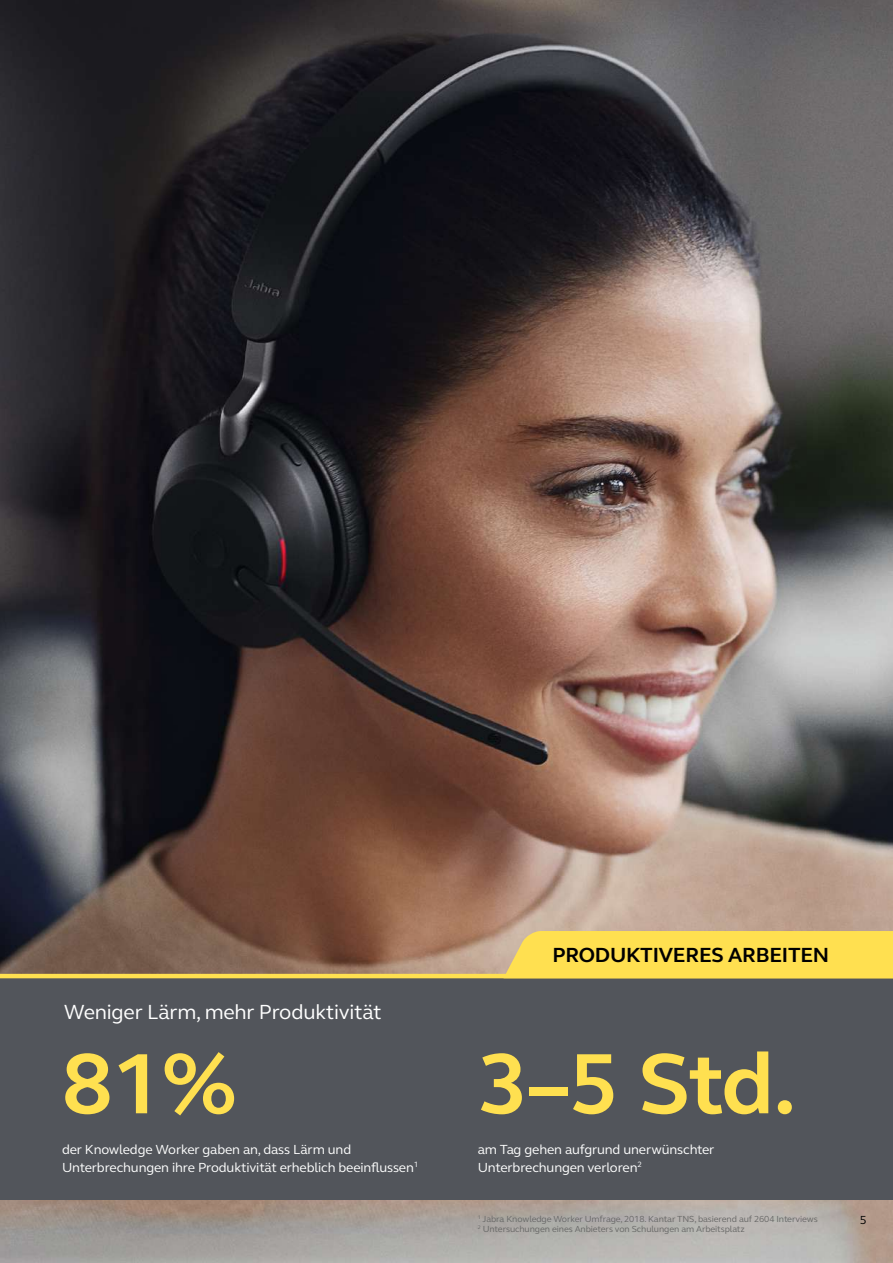
<style>
.page{position:relative;width:893px;height:1263px;background:#fff}
.page>*{position:absolute;margin:0;border:0;box-sizing:border-box;transform-origin:0 0}
.t1{font:700 87.75px "GN Elliot";color:#ffe050}
.t2{font:21px "GN Elliot";letter-spacing:-.01em;color:#fff}
.t3{font:700 21px "GN Elliot";letter-spacing:-.01em;color:#000}
.t4{font:13.5px/18px "GN Elliot";letter-spacing:-.01em;color:#fff}
.t5{font:12px "GN Elliot";color:#000}
.t6{font:9px/10.8px "GN Elliot";letter-spacing:-.01em;color:#686867}
</style>
<div class="page">
<img style="left:0;top:0;width:893px;height:974px">
<img style="left:0;top:1199px;width:893px;height:64px">
<div style="left:0;top:978px;width:893px;height:221px;background:#52555b"></div>
<hr style="left:0;top:974px;width:893px;height:4px;background:#ffe050">
<div style="left:503px;top:931px;width:390px;height:43px;background:#ffe050"></div>
<h2 class="t2" style="left:64px;top:998px;width:319px">Weniger Lärm, mehr Produktivität</h2>
<h2 class="t3" style="left:553px;top:940px;width:278px">PRODUKTIVERES ARBEITEN</h2>
<h1 class="t1" style="left:62px;top:1025px;width:177px">81%</h1>
<h1 class="t1" style="left:478px;top:1025px;width:320px">3–5 Std.</h1>
<p class="t4" style="left:62px;top:1140px;width:358px">der Knowledge Worker gaben an, dass Lärm und<br>Unterbrechungen ihre Produktivität erheblich beeinflussen<sup>1</sup></p>
<p class="t4" style="left:478px;top:1140px;width:238px">am Tag gehen aufgrund unerwünschter<br>Unterbrechungen verloren<sup>2</sup></p>
<p class="t6" style="left:478px;top:1213px;width:341px"><sup>1</sup> Jabra Knowledge Worker Umfrage, 2018. Kantar TNS, basierend auf 2604 Interviews<br><sup>2</sup> Untersuchungen eines Anbieters von Schulungen am Arbeitsplatz</p>
<p class="t5" style="left:860px;top:1212px;width:8px">5</p>
</div>
